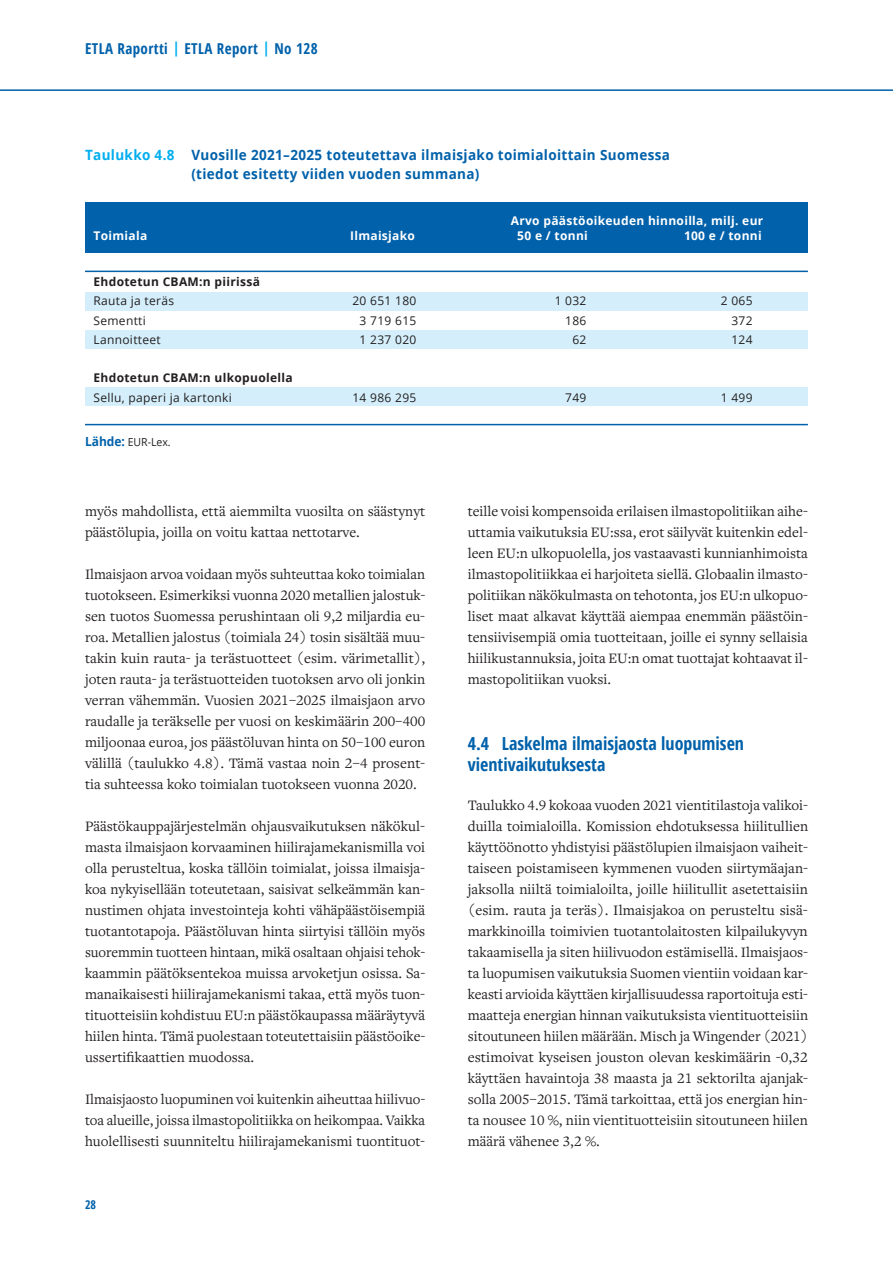
<style>
.page{position:relative;width:893px;height:1263px;background:#fff}
.page>*{position:absolute;margin:0;border:0;box-sizing:border-box;transform-origin:0 0}
.t1{font:700 condensed 18px/21px "Open Sans";color:#0161aa}
.t2{font:15px/21px "Freight Text Pro";color:#231f20;text-align:justify}
.t3{font:700 condensed 15px "Open Sans";letter-spacing:.025em;color:#0161aa}
.t4{font:700 14.1px/19.5px "Open Sans";letter-spacing:.025em;color:#0161aa;scale:.95 1}
.t5{font:12px "Open Sans";letter-spacing:.025em;color:#231f20}
.t6{font:700 12px "Open Sans";letter-spacing:.025em;color:#fff}
.t7{font:700 12px "Open Sans";letter-spacing:.025em;color:#231f20}
.t8{font:700 condensed 12px "Open Sans";color:#0161aa}
.t9{font:10.95px "Open Sans";color:#231f20;scale:.95 1}
.s1{color:#00aeef}
.s2{font-weight:700;font-size:12.6px;color:#0161aa}
</style>
<div class="page">
<hr style="left:0;top:89px;width:893px;height:2px;background:#0161aa">
<div style="left:85px;top:387px;width:723px;height:19px;background:#d4effb"></div>
<div style="left:85px;top:202px;width:723px;height:51px;background:#0161aa"></div>
<div style="left:85px;top:292px;width:723px;height:18px;background:#d4effb"></div>
<div style="left:85px;top:330px;width:723px;height:19px;background:#d4effb"></div>
<hr style="left:85px;top:424px;width:723px;height:1px;background:#0161aa">
<hr style="left:85px;top:271px;width:723px;height:1px;background:#0161aa">
<p class="t3" style="left:85px;top:38px;width:234px">ETLA Raportti <span class="s1">|</span> ETLA Report <span class="s1">|</span> No 128</p>
<p class="t4" style="left:191px;top:144px;width:505px;text-indent:-106px"><span class="s1">Taulukko 4.8</span> Vuosille 2021–2025 toteutettava ilmaisjako toimialoittain Suomessa (tiedot esitetty viiden vuoden summana)</p>
<p class="t6" style="left:511px;top:213px;width:254px">Arvo päästöoikeuden hinnoilla, milj. eur</p>
<p class="t6" style="left:94px;top:228px;width:55px">Toimiala</p>
<p class="t6" style="left:350px;top:228px;width:66px">Ilmaisjako</p>
<p class="t6" style="left:517px;top:228px;width:72px">50 e / tonni</p>
<p class="t6" style="left:684px;top:228px;width:79px">100 e / tonni</p>
<p class="t7" style="left:94px;top:273px;width:168px">Ehdotetun CBAM:n piirissä</p>
<p class="t5" style="left:94px;top:293px;width:82px">Rauta ja teräs</p>
<p class="t5" style="left:352px;top:293px;width:65px">20 651 180</p>
<p class="t5" style="left:555px;top:293px;width:33px">1 032</p>
<p class="t5" style="left:721px;top:293px;width:33px">2 065</p>
<p class="t5" style="left:94px;top:312px;width:54px">Sementti</p>
<p class="t5" style="left:360px;top:312px;width:58px">3 719 615</p>
<p class="t5" style="left:565px;top:312px;width:23px">186</p>
<p class="t5" style="left:731px;top:312px;width:23px">372</p>
<p class="t5" style="left:94px;top:331px;width:69px">Lannoitteet</p>
<p class="t5" style="left:360px;top:331px;width:58px">1 237 020</p>
<p class="t5" style="left:572px;top:331px;width:16px">62</p>
<p class="t5" style="left:731px;top:331px;width:23px">124</p>
<p class="t7" style="left:94px;top:369px;width:201px">Ehdotetun CBAM:n ulkopuolella</p>
<p class="t5" style="left:94px;top:389px;width:140px">Sellu, paperi ja kartonki</p>
<p class="t5" style="left:352px;top:389px;width:65px">14 986 295</p>
<p class="t5" style="left:565px;top:389px;width:23px">749</p>
<p class="t5" style="left:721px;top:389px;width:33px">1 499</p>
<p class="t9" style="left:85px;top:435px;width:92px"><span class="s2">Lähde:</span> EUR-Lex.</p>
<p class="t2" style="left:85px;top:500px;width:342px">myös mahdollista, että aiemmilta vuosilta on säästynyt päästölupia, joilla on voitu kattaa nettotarve.</p>
<p class="t2" style="left:85px;top:563px;width:342px">Ilmaisjaon arvoa voidaan myös suhteuttaa koko toimialan tuotokseen. Esimerkiksi vuonna 2020 metallien jalostuk&shy;sen tuotos Suomessa perushintaan oli 9,2 miljardia eu&shy;roa. Metallien jalostus (toimiala 24) tosin sisältää muu&shy;takin kuin rauta- ja terästuotteet (esim. värimetallit), joten rauta- ja terästuotteiden tuotoksen arvo oli jonkin verran vähemmän. Vuosien 2021–2025 ilmaisjaon arvo raudalle ja teräkselle per vuosi on keskimäärin 200–400 miljoonaa euroa, jos päästöluvan hinta on 50–100 euron välillä (taulukko 4.8). Tämä vastaa noin 2–4 prosent&shy;tia suhteessa koko toimialan tuotokseen vuonna 2020.</p>
<p class="t2" style="left:85px;top:815px;width:342px">Päästökauppajärjestelmän ohjausvaikutuksen näkökul&shy;masta ilmaisjaon korvaaminen hiilirajamekanismilla voi olla perusteltua, koska tällöin toimialat, joissa ilmaisja&shy;koa nykyisellään toteutetaan, saisivat selkeämmän kan&shy;nustimen ohjata investointeja kohti vähäpäästöisempiä tuotantotapoja. Päästöluvan hinta siirtyisi tällöin myös suoremmin tuotteen hintaan, mikä osaltaan ohjaisi tehok&shy;kaammin päätöksentekoa muissa arvoketjun osissa. Sa&shy;manaikaisesti hiilirajamekanismi takaa, että myös tuon&shy;tituotteisiin kohdistuu EU:n päästökaupassa määräytyvä hiilen hinta. Tämä puolestaan toteutettaisiin päästöoike&shy;ussertifikaattien muodossa.</p>
<p class="t2" style="left:85px;top:1088px;width:342px">Ilmaisjaosto luopuminen voi kuitenkin aiheuttaa hiilivuo&shy;toa alueille, joissa ilmastopolitiikka on heikompaa. Vaikka huolellisesti suunniteltu hiilirajamekanismi tuontituot-</p>
<p class="t8" style="left:85px;top:1196px;width:13px">28</p>
<p class="t2" style="left:468px;top:500px;width:342px">teille voisi kompensoida erilaisen ilmastopolitiikan aihe&shy;uttamia vaikutuksia EU:ssa, erot säilyvät kuitenkin edel&shy;leen EU:n ulkopuolella, jos vastaavasti kunnianhimoista ilmastopolitiikkaa ei harjoiteta siellä. Globaalin ilmasto&shy;politiikan näkökulmasta on tehotonta, jos EU:n ulkopuo&shy;liset maat alkavat käyttää aiempaa enemmän päästöin&shy;tensiivisempiä omia tuotteitaan, joille ei synny sellaisia hiilikustannuksia, joita EU:n omat tuottajat kohtaavat il&shy;mastopolitiikan vuoksi.</p>
<p class="t1" style="left:468px;top:733px;width:278px">4.4 Laskelma ilmaisjaosta luopumisen vientivaikutuksesta</p>
<p class="t2" style="left:468px;top:794px;width:342px">Taulukko 4.9 kokoaa vuoden 2021 vientitilastoja valikoi&shy;duilla toimialoilla. Komission ehdotuksessa hiilitullien käyttöönotto yhdistyisi päästölupien ilmaisjaon vaiheit&shy;taiseen poistamiseen kymmenen vuoden siirtymäajan&shy;jaksolla niiltä toimialoilta, joille hiilitullit asetettaisiin (esim. rauta ja teräs). Ilmaisjakoa on perusteltu sisä&shy;markkinoilla toimivien tuotantolaitosten kilpailukyvyn takaamisella ja siten hiilivuodon estämisellä. Ilmaisjaos&shy;ta luopumisen vaikutuksia Suomen vientiin voidaan kar&shy;keasti arvioida käyttäen kirjallisuudessa raportoituja esti&shy;maatteja energian hinnan vaikutuksista vientituotteisiin sitoutuneen hiilen määrään. Misch ja Wingender (2021) estimoivat kyseisen jouston olevan keskimäärin -0,32 käyttäen havaintoja 38 maasta ja 21 sektorilta ajanjak&shy;solla 2005–2015. Tämä tarkoittaa, että jos energian hin&shy;ta nousee 10 %, niin vientituotteisiin sitoutuneen hiilen määrä vähenee 3,2 %.</p>
</div>
